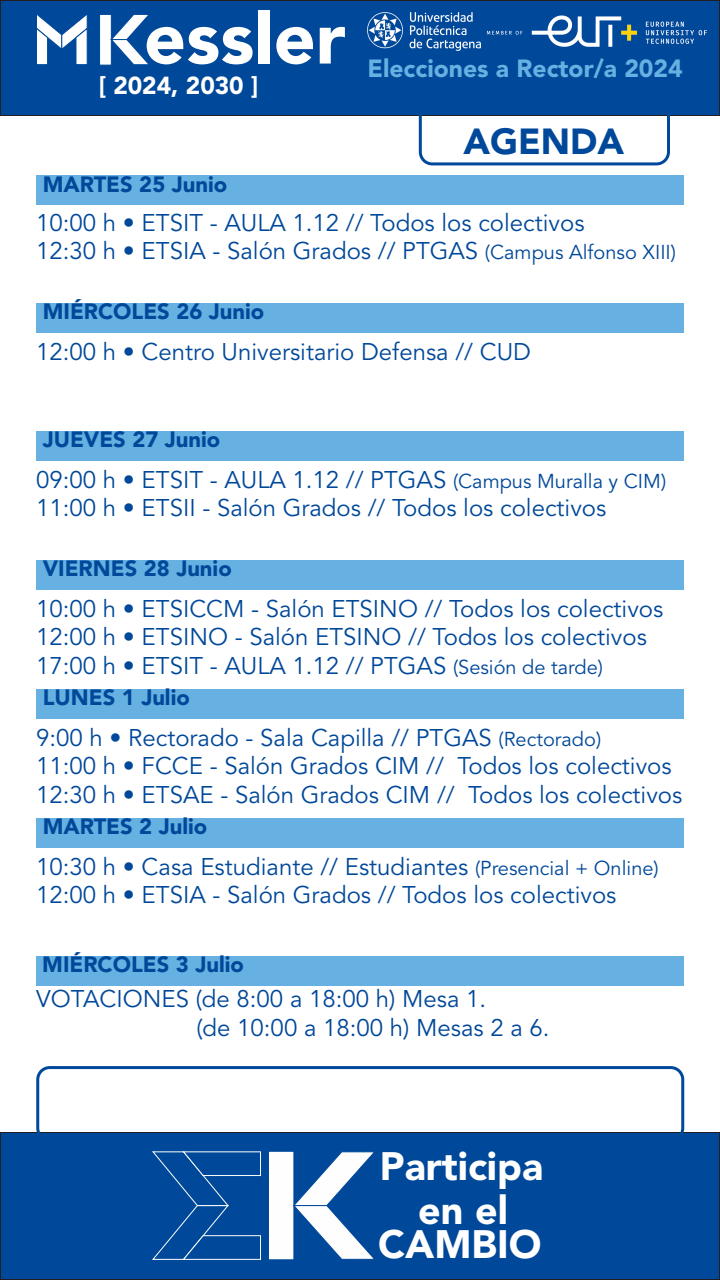
<style>
.page{position:relative;width:720px;height:1280px;background:#fff}
.page>*{position:absolute;margin:0;border:0;box-sizing:border-box;transform-origin:0 0}
.t1{font:900 73.6px "Avenir";color:#fff}
.t2{font:900 39.3px "Avenir";color:#fff}
.t3{font:900 36px "Avenir LT Pro";color:#004899}
.t4{font:900 24.7px "Avenir LT Pro";color:#67b0e2}
.t5{font:900 24.5px "Avenir";color:#fff}
.t6{font:24px "Avenir LT Pro";color:#004899}
.t7{font:900 22px "Avenir LT Pro";color:#004899}
.s1{font-size:20px}
</style>
<div class="page">
<div style="left:0;top:0;width:719px;height:116px;background:#004899"></div>
<div style="left:0;top:0;width:720px;height:116px;border:1px solid #231f20"></div>
<img style="left:368px;top:12px;width:339px;height:39px">
<div style="left:100px;top:14px;width:11px;height:51px;background:#fff"></div>
<svg style="left:111px;top:14px;width:38px;height:51px"></svg>
<svg style="left:37px;top:15px;width:51px;height:50px"></svg>
<div style="left:419px;top:84px;width:251px;height:81px;border:3px solid #004899;border-radius:12px"></div>
<div style="left:0;top:1132px;width:719px;height:148px;background:#004899"></div>
<div style="left:0;top:1132px;width:720px;height:148px;border:1px solid #231f20"></div>
<div style="left:268px;top:1151px;width:26px;height:109px;background:#fefefe"></div>
<div style="left:268px;top:1151px;width:26px;height:109px;border:1px solid #004899"></div>
<svg style="left:293px;top:1151px;width:81px;height:109px"></svg>
<svg style="left:153px;top:1152px;width:108px;height:108px"></svg>
<div style="left:36px;top:1066px;width:648px;height:76px;border:3px solid #004899;border-radius:12px"></div>
<div style="left:36px;top:175px;width:648px;height:30px;background:#67b0e2"></div>
<div style="left:36px;top:303px;width:648px;height:30px;background:#67b0e2"></div>
<div style="left:36px;top:431px;width:648px;height:30px;background:#67b0e2"></div>
<div style="left:36px;top:560px;width:648px;height:30px;background:#67b0e2"></div>
<div style="left:36px;top:689px;width:648px;height:30px;background:#67b0e2"></div>
<div style="left:36px;top:818px;width:648px;height:30px;background:#67b0e2"></div>
<div style="left:36px;top:956px;width:648px;height:30px;background:#67b0e2"></div>
<p class="t1" style="left:144px;top:-16px;width:203px">essler</p>
<p class="t5" style="left:99px;top:67px;width:161px">[ 2024, 2030 ]</p>
<p class="t7" style="left:43px;top:171px;width:186px">MARTES 25 Junio</p>
<p class="t4" style="left:368px;top:53px;width:317px">Elecciones a Rector/a 2024</p>
<p class="t3" style="left:463px;top:120px;width:162px">AGENDA</p>
<p class="t6" style="left:36px;top:208px;width:550px">10:00 h • ETSIT - AULA 1.12 // Todos los colectivos</p>
<p class="t6" style="left:36px;top:237px;width:641px">12:30 h • ETSIA - Salón Grados // PTGAS <span class="s1">(Campus Alfonso XIII)</span></p>
<p class="t7" style="left:43px;top:299px;width:223px">MIÉRCOLES 26 Junio</p>
<p class="t6" style="left:36px;top:337px;width:496px">12:00 h • Centro Universitario Defensa // CUD</p>
<p class="t7" style="left:43px;top:426px;width:179px">JUEVES 27 Junio</p>
<p class="t6" style="left:36px;top:465px;width:631px">09:00 h • ETSIT - AULA 1.12 // PTGAS <span class="s1">(Campus Muralla y CIM)</span></p>
<p class="t6" style="left:36px;top:494px;width:572px">11:00 h • ETSII - Salón Grados // Todos los colectivos</p>
<p class="t7" style="left:43px;top:555px;width:191px">VIERNES 28 Junio</p>
<p class="t6" style="left:36px;top:594px;width:629px">10:00 h • ETSICCM - Salón ETSINO // Todos los colectivos</p>
<p class="t6" style="left:36px;top:623px;width:612px">12:00 h • ETSINO - Salón ETSINO // Todos los colectivos</p>
<p class="t6" style="left:36px;top:652px;width:568px">17:00 h • ETSIT - AULA 1.12 // PTGAS <span class="s1">(Sesión de tarde)</span></p>
<p class="t7" style="left:43px;top:684px;width:149px">LUNES 1 Julio</p>
<p class="t6" style="left:36px;top:723px;width:566px">9:00 h • Rectorado - Sala Capilla // PTGAS <span class="s1">(Rectorado)</span></p>
<p class="t6" style="left:36px;top:752px;width:637px">11:00 h • FCCE - Salón Grados CIM // Todos los colectivos</p>
<p class="t6" style="left:36px;top:781px;width:648px">12:30 h • ETSAE - Salón Grados CIM // Todos los colectivos</p>
<p class="t7" style="left:43px;top:813px;width:166px">MARTES 2 Julio</p>
<p class="t6" style="left:36px;top:852px;width:624px">10:30 h • Casa Estudiante // Estudiantes <span class="s1">(Presencial + Online)</span></p>
<p class="t6" style="left:36px;top:881px;width:582px">12:00 h • ETSIA - Salón Grados // Todos los colectivos</p>
<p class="t7" style="left:42px;top:951px;width:203px">MIÉRCOLES 3 Julio</p>
<p class="t6" style="left:36px;top:985px;width:451px">VOTACIONES (de 8:00 a 18:00 h) Mesa 1.</p>
<p class="t6" style="left:196px;top:1013px;width:355px">(de 10:00 a 18:00 h) Mesas 2 a 6.</p>
<p class="t2" style="left:380px;top:1137px;width:165px">Participa</p>
<p class="t2" style="left:418px;top:1181px;width:91px">en el</p>
<p class="t2" style="left:378px;top:1216px;width:165px">CAMBIO</p>
</div>
